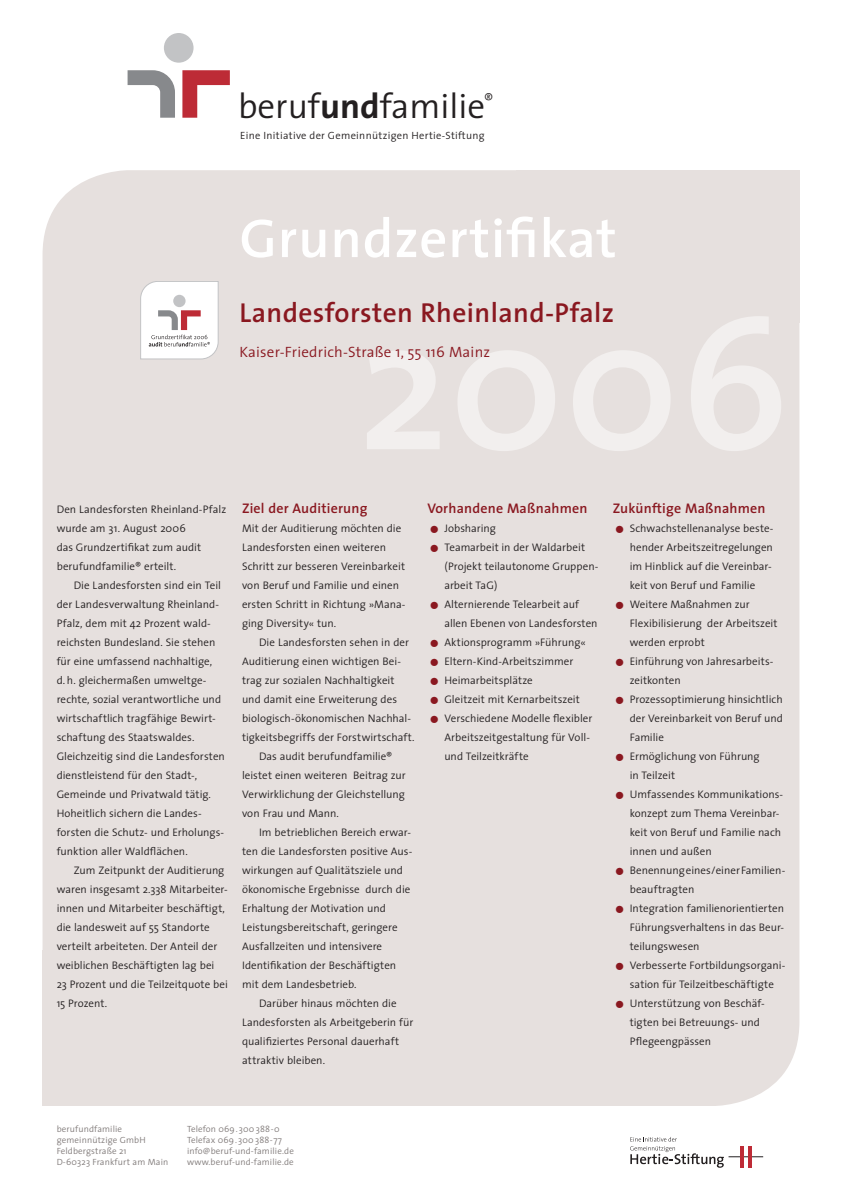
<style>
.page{position:relative;width:842px;height:1191px;background:#fff}
.page>*{position:absolute;margin:0;border:0;box-sizing:border-box;transform-origin:0 0}
.t1{font:600 55px "The Sans";letter-spacing:.015em;color:#fff}
.t2{font:300 35px "The Sans";color:#231f20}
.t3{font:600 27.5px "The Sans";letter-spacing:.015em;color:#8a1820}
.t4{font:300 15px "The Sans";letter-spacing:.015em;color:#8a1820}
.t5{font:600 14px "The Sans";letter-spacing:.015em;color:#8a1820}
.t6{font:300 11px/19px "The Sans";color:#231f20}
.t7{font:300 10.5px "The Sans";letter-spacing:.03em;color:#231f20}
.t8{font:300 9px/11px "The Sans";letter-spacing:.015em;color:#817b7a}
.s1{font-weight:700}
.s2{font-size:33px;color:#8a1820}
</style>
<div class="page">
<div style="left:43px;top:170px;width:756px;height:936px;background:#e6e0de;border-radius:85px"></div>
<div style="left:516px;top:170px;width:283px;height:153px;background:#e6e0de"></div>
<div style="left:43px;top:950px;width:283px;height:156px;background:#e6e0de"></div>
<svg style="left:140px;top:281px;width:78px;height:78px;background:#f0eaeb"></svg>
<hr style="left:728px;top:1156px;width:35px;height:1px;background:#231f20">
<hr style="left:740px;top:1145px;width:3px;height:22px;background:#be2b36">
<hr style="left:748px;top:1145px;width:4px;height:22px;background:#be2b36">
<svg style="left:630px;top:1137px;width:94px;height:30px"></svg>
<div style="left:164px;top:33px;width:30px;height:30px;background:#c2c3c5;border-radius:50%"></div>
<svg style="left:182px;top:70px;width:48px;height:48px"></svg>
<svg style="left:128px;top:70px;width:47px;height:48px"></svg>
<h2 class="t2" style="left:238px;top:77px;width:257px">beruf<span class="s1">und</span>familie<sup>®</sup></h2>
<p class="t7" style="left:240px;top:127px;width:246px">Eine Initiative der Gemeinnützigen Hertie-Stiftung</p>
<h1 class="t1" style="left:240px;top:193px;width:379px">Grundzertifikat</h1>
<h3 class="t3" style="left:240px;top:290px;width:376px">Landesforsten Rheinland-Pfalz</h3>
<h3 class="t4" style="left:240px;top:340px;width:252px">Kaiser-Friedrich-Straße 1, 55 116 Mainz</h3>
<p class="t6" style="left:57px;top:499px;width:171px">Den Landesforsten Rheinland-Pfalz wurde am 31. August 2006<br>das Grundzertifikat zum audit berufundfamilie® erteilt.</p>
<p class="t6" style="left:57px;top:575px;width:170px;text-indent:17px">Die Landesforsten sind ein Teil der Landesverwaltung Rheinland-Pfalz, dem mit 42 Prozent wald&shy;reichsten Bundesland. Sie stehen für eine umfassend nachhaltige,<br>d. h. gleichermaßen umweltge&shy;rechte, sozial verantwortliche und wirtschaftlich tragfähige Bewirt&shy;schaftung des Staatswaldes.<br>Gleichzeitig sind die Landesforsten dienstleistend für den Stadt-, Gemeinde und Privatwald tätig.<br>Hoheitlich sichern die Landes&shy;forsten die Schutz- und Erholungs&shy;funktion aller Waldflächen.</p>
<p class="t6" style="left:57px;top:860px;width:173px;text-indent:17px">Zum Zeitpunkt der Auditierung waren insgesamt 2.338 Mitarbeiter&shy;innen und Mitarbeiter beschäftigt, die landesweit auf 55 Standorte verteilt arbeiteten. Der Anteil der weiblichen Beschäftigten lag bei<br>23 Prozent und die Teilzeitquote bei<br>15 Prozent.</p>
<p class="t5" style="left:242px;top:497px;width:127px">Ziel der Auditierung</p>
<p class="t6" style="left:242px;top:518px;width:165px">Mit der Auditierung möchten die<br>Landesforsten einen weiteren<br>Schritt zur besseren Vereinbarkeit von Beruf und Familie und einen ersten Schritt in Richtung »Mana&shy;ging Diversity« tun.</p>
<p class="t6" style="left:259px;top:632px;width:151px">Die Landesforsten sehen in der</p>
<p class="t6" style="left:242px;top:651px;width:161px">Auditierung einen wichtigen Bei-</p>
<p class="t6" style="left:242px;top:670px;width:154px">trag zur sozialen Nachhaltigkeit</p>
<p class="t6" style="left:242px;top:689px;width:157px">und damit eine Erweiterung des</p>
<p class="t6" style="left:242px;top:708px;width:171px">biologisch-ökonomischen Nachhal-</p>
<p class="t6" style="left:242px;top:727px;width:174px">tigkeitsbegriffs der Forstwirtschaft.</p>
<p class="t6" style="left:259px;top:746px;width:135px">Das audit berufundfamilie®</p>
<p class="t6" style="left:242px;top:765px;width:165px">leistet einen weiteren Beitrag zur</p>
<p class="t6" style="left:242px;top:784px;width:164px">Verwirklichung der Gleichstellung</p>
<p class="t6" style="left:242px;top:803px;width:98px">von Frau und Mann.</p>
<p class="t6" style="left:259px;top:822px;width:153px">Im betrieblichen Bereich erwar-</p>
<p class="t6" style="left:242px;top:841px;width:171px">ten die Landesforsten positive Aus-</p>
<p class="t6" style="left:242px;top:860px;width:163px">wirkungen auf Qualitätsziele und</p>
<p class="t6" style="left:242px;top:879px;width:170px">ökonomische Ergebnisse durch die</p>
<p class="t6" style="left:242px;top:898px;width:145px">Erhaltung der Motivation und</p>
<p class="t6" style="left:242px;top:917px;width:157px">Leistungsbereitschaft, geringere</p>
<p class="t6" style="left:242px;top:936px;width:142px">Ausfallzeiten und intensivere</p>
<p class="t6" style="left:242px;top:955px;width:156px">Identifikation der Beschäftigten</p>
<p class="t6" style="left:242px;top:974px;width:116px">mit dem Landesbetrieb.</p>
<p class="t6" style="left:259px;top:993px;width:139px">Darüber hinaus möchten die</p>
<p class="t6" style="left:242px;top:1012px;width:173px">Landesforsten als Arbeitgeberin für</p>
<p class="t6" style="left:242px;top:1031px;width:159px">qualifiziertes Personal dauerhaft</p>
<p class="t6" style="left:242px;top:1050px;width:85px">attraktiv bleiben.</p>
<p class="t5" style="left:427px;top:497px;width:162px">Vorhandene Maßnahmen</p>
<p class="t6" style="left:427px;top:518px;width:70px"><span class="s2">•</span> Jobsharing</p>
<p class="t6" style="left:444px;top:537px;width:156px;text-indent:-17px"><span class="s2">•</span> Teamarbeit in der Waldarbeit (Projekt teilautonome Gruppen&shy;arbeit TaG)</p>
<p class="t6" style="left:444px;top:594px;width:155px;text-indent:-17px"><span class="s2">•</span> Alternierende Telearbeit auf allen Ebenen von Landesforsten</p>
<p class="t6" style="left:427px;top:632px;width:160px"><span class="s2">•</span> Aktionsprogramm »Führung«</p>
<p class="t6" style="left:427px;top:651px;width:147px"><span class="s2">•</span> Eltern-Kind-Arbeitszimmer</p>
<p class="t6" style="left:427px;top:670px;width:107px"><span class="s2">•</span> Heimarbeitsplätze</p>
<p class="t6" style="left:427px;top:689px;width:154px"><span class="s2">•</span> Gleitzeit mit Kernarbeitszeit</p>
<p class="t6" style="left:444px;top:708px;width:149px;text-indent:-17px"><span class="s2">•</span> Verschiedene Modelle flexibler<br>Arbeitszeitgestaltung für Voll&shy;und Teilzeitkräfte</p>
<p class="t5" style="left:613px;top:497px;width:154px">Zukünftige Maßnahmen</p>
<p class="t6" style="left:630px;top:518px;width:145px;text-indent:-17px"><span class="s2">•</span> Schwachstellenanalyse beste&shy;hender Arbeitszeitregelungen im Hinblick auf die Vereinbar&shy;keit von Beruf und Familie</p>
<p class="t6" style="left:630px;top:594px;width:149px;text-indent:-17px"><span class="s2">•</span> Weitere Maßnahmen zur<br>Flexibilisierung der Arbeitszeit werden erprobt</p>
<p class="t6" style="left:630px;top:651px;width:145px;text-indent:-17px"><span class="s2">•</span> Einführung von Jahresarbeits&shy;zeitkonten</p>
<p class="t6" style="left:630px;top:689px;width:155px;text-align:justify;text-indent:-17px"><span class="s2">•</span> Prozessoptimierung hinsichtlich der Vereinbarkeit von Beruf und Familie</p>
<p class="t6" style="left:630px;top:746px;width:131px;text-indent:-17px"><span class="s2">•</span> Ermöglichung von Führung in Teilzeit</p>
<p class="t6" style="left:630px;top:784px;width:155px;text-indent:-17px"><span class="s2">•</span> Umfassendes Kommunikations&shy;konzept zum Thema Vereinbar&shy;keit von Beruf und Familie nach innen und außen</p>
<p class="t6" style="left:630px;top:860px;width:156px;text-indent:-17px"><span class="s2">•</span> Benennung eines/einer Familien&shy;beauftragten</p>
<p class="t6" style="left:630px;top:898px;width:156px;text-align:justify;text-indent:-17px"><span class="s2">•</span> Integration familienorientierten Führungsverhaltens in das Beur&shy;teilungswesen</p>
<p class="t6" style="left:613px;top:955px;width:174px;text-align:center"><span class="s2">•</span> Verbesserte Fortbildungsorgani&shy;sation für Teilzeitbeschäftigte</p>
<p class="t6" style="left:630px;top:993px;width:137px;text-indent:-17px"><span class="s2">•</span> Unterstützung von Beschäf&shy;tigten bei Betreuungs- und<br>Pflegeengpässen</p>
<p class="t8" style="left:57px;top:1123px;width:113px">berufundfamilie gemeinnützige GmbH<br>Feldbergstraße 21<br>D-60323 Frankfurt am Main</p>
<p class="t8" style="left:187px;top:1123px;width:108px">Telefon 069.300 388-0<br>Telefax 069.300 388-77 info@beruf-und-familie.de www.beruf-und-familie.de</p>
</div>
